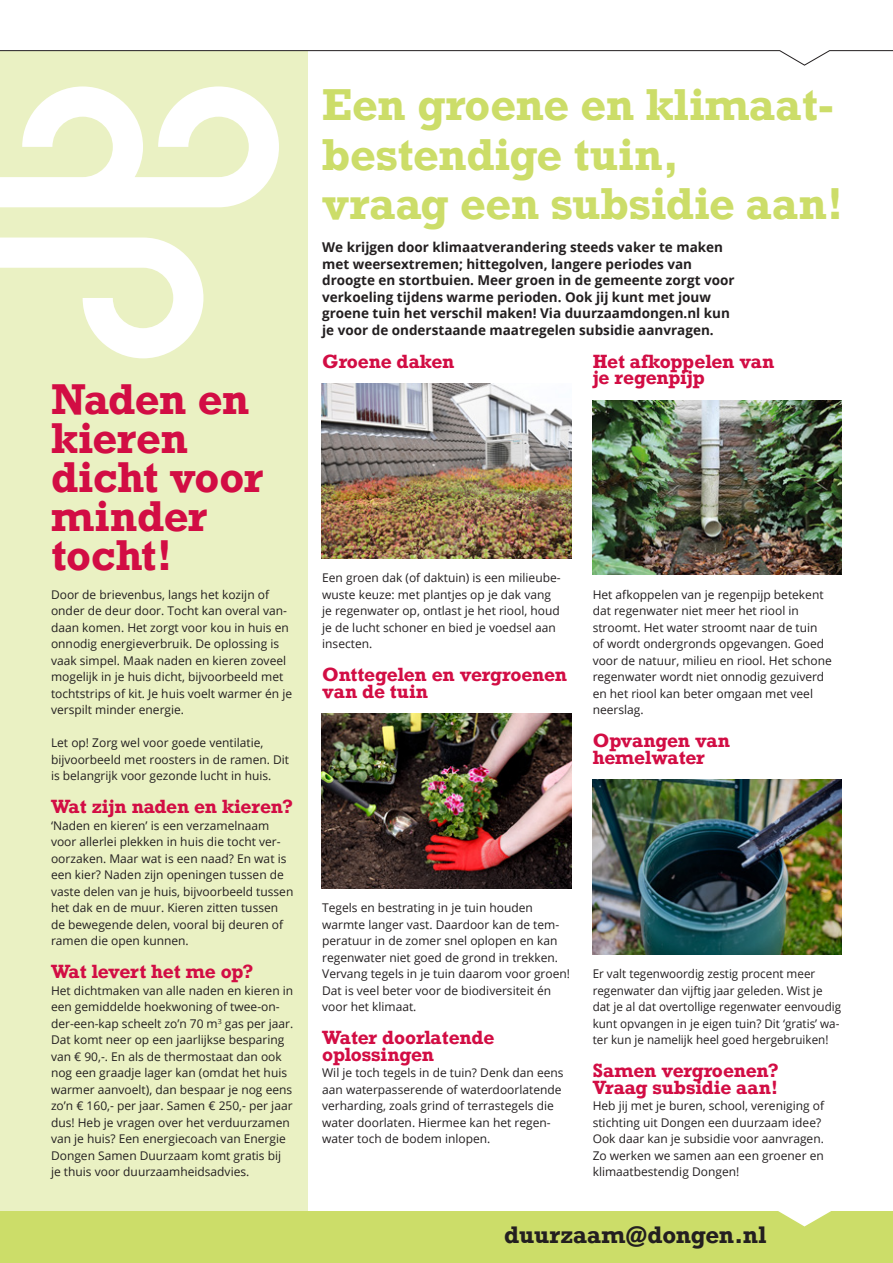
<style>
.page{position:relative;width:893px;height:1263px;background:#fff}
.page>*{position:absolute;margin:0;border:0;box-sizing:border-box;transform-origin:0 0}
.t1{font:700 42px "Rockwell";color:#ccdd69}
.t2{font:700 40.5px/39px "Rockwell";letter-spacing:-.01em;color:#d20d44}
.t3{font:700 22.5px "Rockwell";color:#231f20}
.Tussenkop_rood{font:700 18px/16.5px "Rockwell";letter-spacing:-.01em;color:#d20d44}
.Body_9pt{font:700 13.5px/16.5px "Open Sans";color:#231f20}
.Body_9pt-2{font:12px/16.5px "Open Sans";color:#231f20}
</style>
<div class="page">
<div style="left:0;top:51px;width:307px;height:1199px;background:#eaf1c3"></div>
<div style="left:0;top:1212px;width:893px;height:51px;background:#ccdd69"></div>
<svg style="left:766px;top:1211px;width:76px;height:15px"></svg>
<svg style="left:0;top:50px;width:893px;height:16px"></svg>
<img style="left:322px;top:384px;width:249px;height:174px">
<img style="left:322px;top:714px;width:249px;height:174px">
<img style="left:592px;top:400px;width:250px;height:175px">
<img style="left:592px;top:780px;width:250px;height:174px">
<svg style="left:0;top:238px;width:203px;height:120px"></svg>
<svg style="left:0;top:86px;width:279px;height:121px"></svg>
<p class="t2" style="left:51px;top:379px;width:214px">Naden en kieren dicht voor minder tocht!</p>
<p class="Body_9pt-2" style="left:51px;top:586px;width:243px">Door de brievenbus, langs het kozijn of onder de deur door. Tocht kan overal van&shy;daan komen. Het zorgt voor kou in huis en onnodig energieverbruik. De oplossing is vaak simpel. Maak naden en kieren zoveel mogelijk in je huis dicht, bijvoorbeeld met tochtstrips of kit. Je huis voelt warmer én je verspilt minder energie.</p>
<p class="Body_9pt-2" style="left:51px;top:734px;width:240px">Let op! Zorg wel voor goede ventilatie, bijvoorbeeld met roosters in de ramen. Dit is belangrijk voor gezonde lucht in huis.</p>
<p class="Tussenkop_rood" style="left:51px;top:798px;width:243px">Wat zijn naden en kieren?</p>
<p class="Body_9pt-2" style="left:51px;top:817px;width:244px">‘Naden en kieren’ is een verzamelnaam voor allerlei plekken in huis die tocht ver&shy;oorzaken. Maar wat is een naad? En wat is een kier? Naden zijn openingen tussen de vaste delen van je huis, bijvoorbeeld tussen het dak en de muur. Kieren zitten tussen de bewegende delen, vooral bij deuren of ramen die open kunnen.</p>
<p class="Tussenkop_rood" style="left:51px;top:963px;width:204px">Wat levert het me op?</p>
<p class="Body_9pt-2" style="left:51px;top:982px;width:244px">Het dichtmaken van alle naden en kieren in een gemiddelde hoekwoning of twee-on&shy;der-een-kap scheelt zo’n 70 m<sup>3</sup> gas per jaar.<br>Dat komt neer op een jaarlijkse besparing van € 90,-. En als de thermostaat dan ook nog een graadje lager kan (omdat het huis warmer aanvoelt), dan bespaar je nog eens zo’n € 160,- per jaar. Samen € 250,- per jaar dus! Heb je vragen over het verduurzamen van je huis? Een energiecoach van Energie Dongen Samen Duurzaam komt gratis bij je thuis voor duurzaamheidsadvies.</p>
<p class="t1" style="left:322px;top:78px;width:513px">Een groene en klimaat-</p>
<p class="t1" style="left:322px;top:127px;width:359px">bestendige tuin,</p>
<p class="t1" style="left:322px;top:177px;width:523px">vraag een subsidie aan!</p>
<p class="Body_9pt" style="left:322px;top:239px;width:414px">We krijgen door klimaatverandering steeds vaker te maken met weersextremen; hittegolven, langere periodes van droogte en stortbuien. Meer groen in de gemeente zorgt voor verkoeling tijdens warme perioden. Ook jij kunt met jouw groene tuin het verschil maken! Via duurzaamdongen.nl kun je voor de onderstaande maatregelen subsidie aanvragen.</p>
<p class="Tussenkop_rood" style="left:322px;top:352px;width:134px">Groene daken</p>
<p class="Tussenkop_rood" style="left:593px;top:352px;width:183px">Het afkoppelen van</p>
<p class="Tussenkop_rood" style="left:593px;top:369px;width:114px">je regenpijp</p>
<p class="Body_9pt-2" style="left:322px;top:569px;width:240px">Een groen dak (of daktuin) is een milieube&shy;wuste keuze: met plantjes op je dak vang je regenwater op, ontlast je het riool, houd je de lucht schoner en bied je voedsel aan insecten.</p>
<p class="Tussenkop_rood" style="left:322px;top:666px;width:247px">Onttegelen en vergroenen van de tuin</p>
<p class="Body_9pt-2" style="left:593px;top:586px;width:241px">Het afkoppelen van je regenpijp betekent dat regenwater niet meer het riool in stroomt. Het water stroomt naar de tuin<br>of wordt ondergronds opgevangen. Goed voor de natuur, milieu en riool. Het schone regenwater wordt niet onnodig gezuiverd en het riool kan beter omgaan met veel neerslag.</p>
<p class="Tussenkop_rood" style="left:593px;top:732px;width:139px">Opvangen van hemelwater</p>
<p class="Body_9pt-2" style="left:322px;top:899px;width:249px">Tegels en bestrating in je tuin houden warmte langer vast. Daardoor kan de tem&shy;peratuur in de zomer snel oplopen en kan regenwater niet goed de grond in trekken.<br>Vervang tegels in je tuin daarom voor groen!<br>Dat is veel beter voor de biodiversiteit én voor het klimaat.</p>
<p class="Tussenkop_rood" style="left:322px;top:1029px;width:174px">Water doorlatende oplossingen</p>
<p class="Body_9pt-2" style="left:322px;top:1064px;width:243px">Wil je toch tegels in de tuin? Denk dan eens aan waterpasserende of waterdoorlatende verharding, zoals grind of terrastegels die water doorlaten. Hiermee kan het regen-</p>
<p class="Body_9pt-2" style="left:322px;top:1130px;width:170px">water toch de bodem inlopen.</p>
<p class="Body_9pt-2" style="left:593px;top:965px;width:250px">Er valt tegenwoordig zestig procent meer regenwater dan vijftig jaar geleden. Wist je dat je al dat overtollige regenwater eenvoudig kunt opvangen in je eigen tuin? Dit ‘gratis’ wa&shy;ter kun je namelijk heel goed hergebruiken!</p>
<p class="Tussenkop_rood" style="left:593px;top:1062px;width:188px">Samen vergroenen?</p>
<p class="Tussenkop_rood" style="left:593px;top:1078px;width:187px">Vraag subsidie aan!</p>
<p class="Body_9pt-2" style="left:593px;top:1097px;width:233px">Heb jij met je buren, school, vereniging of stichting uit Dongen een duurzaam idee?<br>Ook daar kan je subsidie voor aanvragen.<br>Zo werken we samen aan een groener en klimaatbestendig Dongen!</p>
<p class="t3" style="left:504px;top:1220px;width:264px">duurzaam@dongen.nl</p>
</div>
